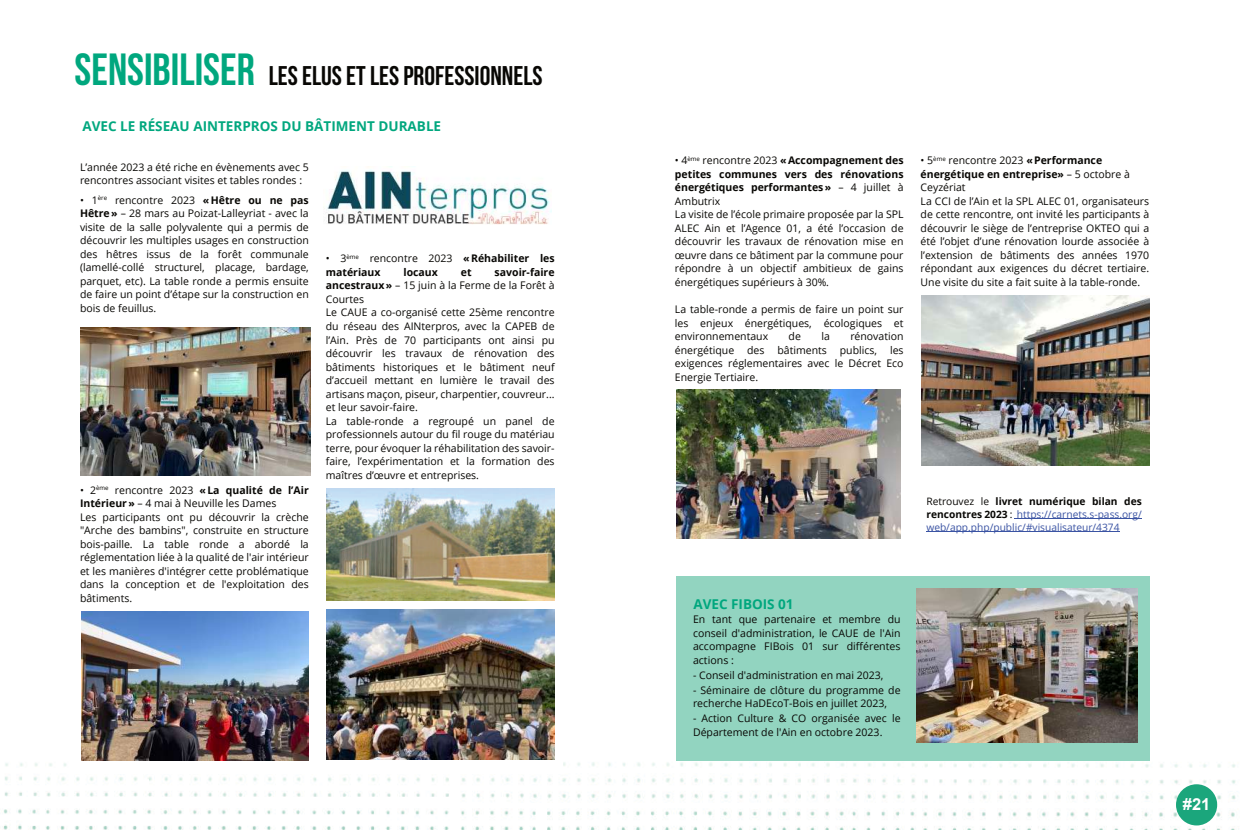
<style>
.page{position:relative;width:1242px;height:830px;background:#fff}
.page>*{position:absolute;margin:0;border:0;box-sizing:border-box;transform-origin:0 0}
.t1{font:27px "Bebas Neue";color:#080704}
.t2{font:700 16.5px "Arial";color:#fff}
.t3{font:700 13.5px "Open Sans";color:#00a77e}
.t4{font:10.5px/13.5px "Open Sans";color:#080704}
.t5{font:700 10.5px/13.5px "Open Sans";color:#080704}
.t6{font:10.2px/13px "Open Sans";color:#3a53a3;text-align:justify}
.s1{font-size:45px;color:#00a77e}
.s2{font-weight:700}
.s3{font-weight:400}
.s4{color:#080704}
.s5{font-weight:700;color:#080704}
</style>
<div class="page">
<img style="left:3px;top:760px;width:1233px;height:69px">
<svg style="left:1176px;top:783px;width:41px;height:42px"></svg>
<div style="left:71px;top:154px;width:492px;height:619px;background:#fff"></div>
<img style="left:676px;top:389px;width:224px;height:149px">
<img style="left:326px;top:170px;width:225px;height:55px">
<img style="left:326px;top:609px;width:228px;height:149px">
<img style="left:921px;top:295px;width:228px;height:170px">
<div style="left:676px;top:576px;width:474px;height:184px;background:#92d4c0"></div>
<img style="left:81px;top:611px;width:228px;height:149px">
<hr style="left:1014px;top:518px;width:127px;height:1px;background:#3a53a3">
<hr style="left:926px;top:531px;width:193px;height:1px;background:#3a53a3">
<img style="left:916px;top:588px;width:221px;height:154px">
<img style="left:80px;top:328px;width:231px;height:147px">
<img style="left:326px;top:488px;width:229px;height:112px">
<h1 class="t1" style="left:75px;top:65px;width:469px"><span class="s1">SENSIBILISER</span> LES ELUS ET LES PROFESSIONNELS</h1>
<p class="t3" style="left:82px;top:121px;width:360px">AVEC LE RÉSEAU AINTERPROS DU BÂTIMENT DURABLE</p>
<p class="t4" style="left:80px;top:161px;width:230px">L’année 2023 a été riche en évènements avec 5 rencontres associant visites et tables rondes :</p>
<p class="t4" style="left:80px;top:194px;width:230px;text-align:justify">• 1<sup>ère</sup> rencontre 2023 <span class="s2">« Hêtre ou ne pas Hêtre»</span> – 28 mars au Poizat-Lalleyriat - avec la visite de la salle polyvalente qui a permis de découvrir les multiples usages en construction des hêtres issus de la forêt communale (lamellé-collé structurel, placage, bardage, parquet, etc). La table ronde a permis ensuite de faire un point d’étape sur la construction en bois de feuillus.</p>
<p class="t4" style="left:80px;top:484px;width:230px">• 2<sup>ème</sup> rencontre 2023 <span class="s2">« La qualité de l’Air Intérieur »</span> – 4 mai à Neuville les Dames<br>Les participants ont pu découvrir la crèche "Arche des bambins", construite en structure bois-paille. La table ronde a abordé la réglementation liée à la qualité de l'air intérieur et les manières d'intégrer cette problématique dans la conception et de l'exploitation des bâtiments.</p>
<p class="t5" style="left:326px;top:253px;width:230px"><span class="s3">• 3</span><sup>ème</sup> <span class="s3">rencontre 2023</span> « Réhabiliter les matériaux</p>
<p class="t4" style="left:326px;top:266px;width:230px;text-indent:169px"><span class="s2">savoir-faire ancestraux »</span> – 15 juin à la Ferme de la Forêt à Courtes<br>Le CAUE a co-organisé cette 25ème rencontre du réseau des AINterpros, avec la CAPEB de l’Ain. Près de 70 participants ont ainsi pu découvrir les travaux de rénovation des bâtiments historiques et le bâtiment neuf d’accueil mettant en lumière le travail des artisans maçon, piseur, charpentier, couvreur... et leur savoir-faire.<br>La table-ronde a regroupé un panel de professionnels autour du fil rouge du matériau terre, pour évoquer la réhabilitation des savoir&shy;faire, l’expérimentation et la formation des maîtres d’œuvre et entreprises.</p>
<p class="t5" style="left:403px;top:266px;width:36px">locaux</p>
<p class="t5" style="left:461px;top:266px;width:12px">et</p>
<p class="t4" style="left:675px;top:155px;width:230px">• 4<sup>ème</sup> rencontre 2023 <span class="s2">« Accompagnement des petites communes vers des rénovations énergétiques performantes »</span> – 4 juillet à Ambutrix<br>La visite de l’école primaire proposée par la SPL ALEC Ain et l’Agence 01, a été l’occasion de découvrir les travaux de rénovation mise en œuvre dans ce bâtiment par la commune pour répondre à un objectif ambitieux de gains énergétiques supérieurs à 30%.</p>
<p class="t4" style="left:675px;top:303px;width:230px;text-align:justify">La table-ronde a permis de faire un point sur les enjeux énergétiques, écologiques et environnementaux</p>
<p class="t4" style="left:675px;top:330px;width:230px;text-align:justify;text-indent:175px">rénovation énergétique des bâtiments publics, les exigences réglementaires avec le Décret Eco Energie Tertiaire.</p>
<p class="t4" style="left:788px;top:330px;width:14px">de</p>
<p class="t4" style="left:821px;top:330px;width:10px">la</p>
<p class="t4" style="left:920px;top:155px;width:230px">• 5<sup>ème</sup> rencontre 2023 <span class="s2">« Performance énergétique en entreprise»</span> – 5 octobre à Ceyzériat<br>La CCI de l’Ain et la SPL ALEC 01, organisateurs de cette rencontre, ont invité les participants à découvrir le siège de l’entreprise OKTEO qui a été l’objet d’une rénovation lourde associée à l’extension de bâtiments des années 1970 répondant aux exigences du décret tertiaire.<br>Une visite du site a fait suite à la table-ronde.</p>
<p class="t3" style="left:693px;top:598px;width:102px">AVEC FIBOIS 01</p>
<p class="t4" style="left:693px;top:613px;width:209px;text-align:justify">En tant que partenaire et membre du conseil d'administration, le CAUE de l'Ain accompagne FIBois 01 sur différentes actions :</p>
<p class="t4" style="left:693px;top:668px;width:192px">- Conseil d'administration en mai 2023,</p>
<p class="t4" style="left:693px;top:683px;width:209px">- Séminaire de clôture du programme de recherche HaDEcoT-Bois en juillet 2023,</p>
<p class="t4" style="left:693px;top:712px;width:209px">- Action Culture &amp; CO organisée avec le<br>Département de l'Ain en octobre 2023.</p>
<p class="t6" style="left:926px;top:495px;width:217px"><span class="s4">Retrouvez le</span> <span class="s5">livret numérique bilan des rencontres 2023</span> <span class="s4">:</span> https://carnets.s-pass.org/ web/app.php/public/#visualisateur/4374</p>
<h2 class="t2" style="left:1183px;top:798px;width:29px">#21</h2>
</div>
